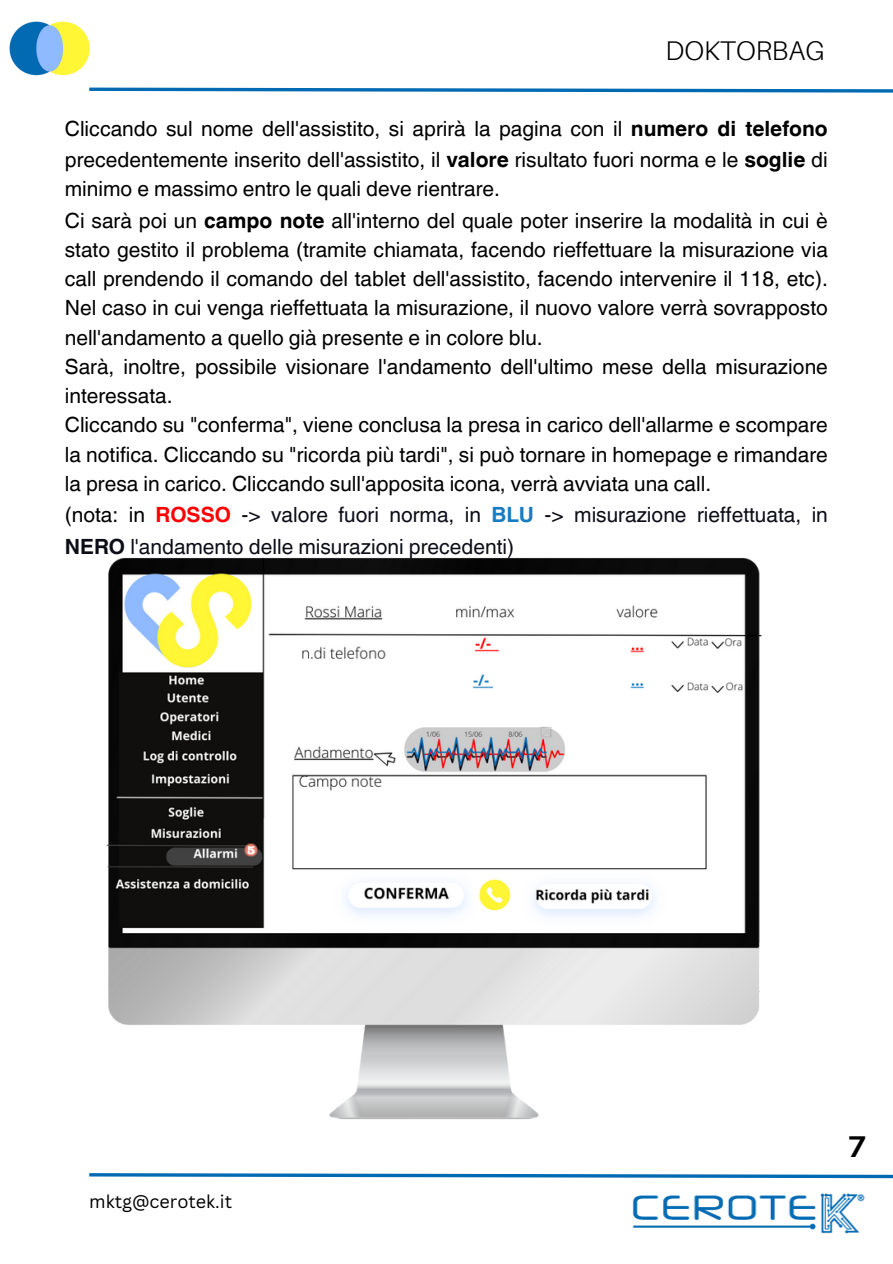
<style>
.page{position:relative;width:893px;height:1264px;background:#fff}
.page>*{position:absolute;margin:0;border:0;box-sizing:border-box;transform-origin:0 0}
.t1{font:700 30px "Aileron";color:#000}
.t2{font:300 27px "Aileron";color:#000}
.t3{font:21px/29.2px "Helvetica World";color:#000}
.t4{font:21px/31.5px "Helvetica World";color:#0c0d17}
.t5{font:18px "Canva Sans";color:#000}
.s1{font-weight:700}
.s2{color:#000}
.s3{font-weight:700;color:#f00}
.s4{font-weight:700;color:#187cc2}
</style>
<div class="page">
<img style="left:9px;top:21px;width:80px;height:55px">
<svg style="left:89px;top:87px;width:803px;height:6px"></svg>
<svg style="left:89px;top:1173px;width:803px;height:6px"></svg>
<img style="left:632px;top:1193px;width:233px;height:41px">
<img style="left:106px;top:557px;width:656px;height:563px">
<p class="t2" style="left:665px;top:34px;width:160px">DOKTORBAG</p>
<p class="t3" style="left:65px;top:112px;width:764px;line-height:31.5px">Cliccando sul nome dell'assistito, si aprirà la pagina con il <span class="s1">numero di telefono </span>precedentemente inserito dell'assistito, il <span class="s1">valore</span> risultato fuori norma e le <span class="s1">soglie</span> di</p>
<p class="t3" style="left:65px;top:174px;width:436px">minimo e massimo entro le quali deve rientrare.</p>
<p class="t3" style="left:65px;top:206px;width:764px;text-align:justify">Ci sarà poi un <span class="s1">campo note</span> all'interno del quale poter inserire la modalità in cui è stato gestito il problema (tramite chiamata, facendo rieffettuare la misurazione via call prendendo il comando del tablet dell'assistito, facendo intervenire il 118, etc).<br>Nel caso in cui venga rieffettuata la misurazione, il nuovo valore verrà sovrapposto nell'andamento a quello già presente e in colore blu.</p>
<p class="t3" style="left:65px;top:352px;width:764px">Sarà, inoltre, possibile visionare l'andamento dell'ultimo mese della misurazione interessata.</p>
<p class="t3" style="left:65px;top:410px;width:764px;text-align:justify">Cliccando su "conferma", viene conclusa la presa in carico dell'allarme e scompare la notifica. Cliccando su "ricorda più tardi", si può tornare in homepage e rimandare la presa in carico. Cliccando sull'apposita icona, verrà avviata una call.</p>
<p class="t4" style="left:65px;top:499px;width:764px"><span class="s2">(nota: in</span> <span class="s3">ROSSO</span> -&gt; valore fuori norma, in <span class="s4">BLU</span> -&gt; misurazione rieffettuata, in<br><span class="s1">NERO</span> l'andamento delle misurazioni precedenti)</p>
<p class="t5" style="left:89px;top:1188px;width:144px">mktg@cerotek.it</p>
<p class="t1" style="left:847px;top:1127px;width:20px">7</p>
</div>
